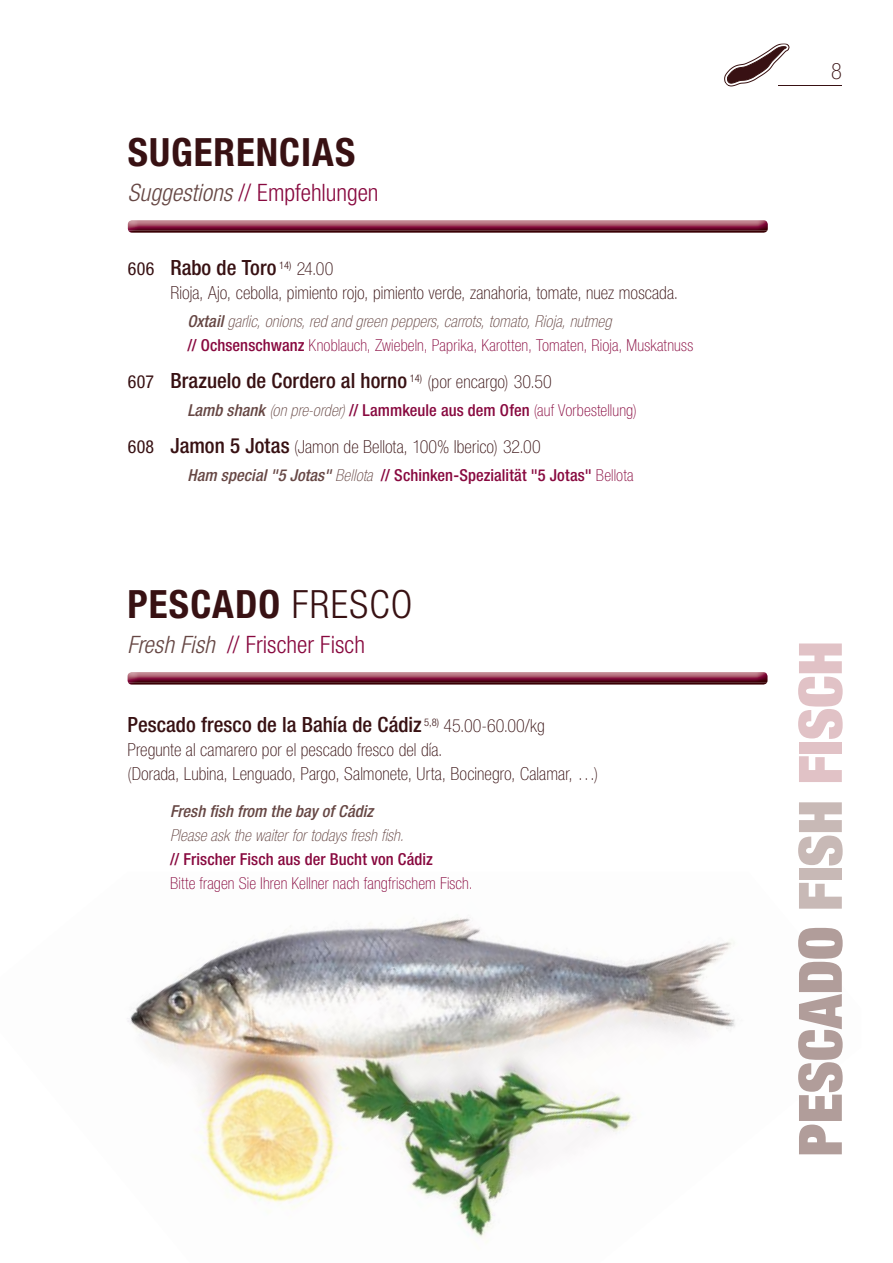
<style>
.page{position:relative;width:893px;height:1263px;background:#fff}
.page>*{position:absolute;margin:0;border:0;box-sizing:border-box;transform-origin:0 0}
.t1{font:900 expanded 60px "Helvetica Neue LT";color:#b19d9a}
.t2{font:700 condensed 39px "Helvetica Neue LT";letter-spacing:.025em;color:#381113}
.t3{font:300 condensed 24px "Helvetica Neue LT";color:#88093f}
.t4{font:100 condensed 22.5px "Helvetica Neue LT";color:#381113}
.t5{font:500 condensed 21px "Helvetica Neue LT";color:#381113}
.t6{font:100 condensed 18px/24px "Helvetica Neue LT";letter-spacing:.005em;color:#381113}
.t7{font:italic 100 condensed 16.5px/24px "Helvetica Neue LT";letter-spacing:.01em;color:#664744}
.t8{font:500 condensed 16.5px "Helvetica Neue LT";letter-spacing:.005em;color:#88093f}
.t9{font:100 condensed 16.5px "Helvetica Neue LT";letter-spacing:.01em;color:#88093f}
.t10{font:italic 500 condensed 16.5px "Helvetica Neue LT";letter-spacing:.005em;color:#664744}
.s1{font-style:italic;color:#664744}
.s2{font-weight:400;font-size:18px}
.s3{font-weight:100;font-size:18px}
.s4{font-weight:500}
.s5{font-weight:500;font-style:normal;color:#88093f}
.s6{font-style:normal;color:#88093f}
.s7{font-weight:100;font-style:italic;color:#664744}
.s8{font-weight:100}
.s9{font-weight:400}
.s10{font-weight:500;font-size:21px}
.s11{font-weight:300}
.s12{color:#c8b9b6}
.s13{color:#e1c2c6}
</style>
<div class="page">
<img style="left:127px;top:917px;width:608px;height:321px">
<img style="left:128px;top:672px;width:639px;height:12px">
<hr style="left:778px;top:85px;width:64px;height:1px;background:#381113">
<img style="left:128px;top:220px;width:640px;height:13px">
<svg style="left:724px;top:43px;width:66px;height:44px"></svg>
<h2 class="t2" style="left:128px;top:129px;width:229px">SUGERENCIAS</h2>
<h3 class="t3" style="left:128px;top:179px;width:252px"><span class="s1">Suggestions</span> // Empfehlungen</h3>
<p class="t5" style="left:128px;top:255px;width:207px"><span class="s2">606</span> Rabo de Toro <sup>14)</sup> <span class="s3">24.00</span></p>
<p class="t6" style="left:170px;top:281px;width:509px">Rioja, Ajo, cebolla, pimiento rojo, pimiento verde, zanahoria, tomate, nuez moscada.</p>
<p class="t7" style="left:187px;top:310px;width:507px"><span class="s4">Oxtail</span> garlic, onions, red and green peppers, carrots, tomato, Rioja, nutmeg<br><span class="s5">// Ochsenschwanz</span> <span class="s6">Knoblauch, Zwiebeln, Paprika, Karotten, Tomaten, Rioja, Muskatnuss</span></p>
<p class="t5" style="left:128px;top:368px;width:425px"><span class="s2">607</span> Brazuelo de Cordero al horno <sup>14)</sup> <span class="s3">(por encargo) 30.50</span></p>
<p class="t8" style="left:187px;top:401px;width:451px"><span class="s1">Lamb shank</span> <span class="s7">(on pre-order)</span> // Lammkeule aus dem Ofen <span class="s8">(auf Vorbestellung)</span></p>
<p class="t6" style="left:128px;top:435px;width:414px"><span class="s9">608</span> <span class="s10">Jamon 5 Jotas</span> (Jamon de Bellota, 100% Iberico) 32.00</p>
<p class="t8" style="left:187px;top:466px;width:448px"><span class="s1">Ham special "5 Jotas"</span> <span class="s7">Bellota</span> // Schinken-Spezialität "5 Jotas" <span class="s8">Bellota</span></p>
<h2 class="t2" style="left:128px;top:581px;width:287px">PESCADO <span class="s11">FRESCO</span></h2>
<h3 class="t3" style="left:128px;top:630px;width:239px"><span class="s1">Fresh Fish</span> // Frischer Fisch</h3>
<p class="t5" style="left:128px;top:712px;width:419px">Pescado fresco de la Bahía de Cádiz <sup>5,8)</sup> <span class="s3">45.00-60.00/kg</span></p>
<p class="t6" style="left:128px;top:737px;width:472px">Pregunte al camarero por el pescado fresco del día.<br>(Dorada, Lubina, Lenguado, Pargo, Salmonete, Urta, Bocinegro, Calamar, …)</p>
<p class="t10" style="left:170px;top:801px;width:205px">Fresh fish from the bay of Cádiz</p>
<p class="t7" style="left:170px;top:823px;width:235px">Please ask the waiter for todays fresh fish.</p>
<p class="t8" style="left:170px;top:849px;width:264px">// Frischer Fisch aus der Bucht von Cádiz</p>
<p class="t9" style="left:170px;top:873px;width:304px">Bitte fragen Sie Ihren Kellner nach fangfrischem Fisch.</p>
<p class="t4" style="left:831px;top:58px;width:12px">8</p>
<h1 class="t1" style="left:782px;top:1157px;width:517px;rotate:-90deg">PESCADO <span class="s12">FISH</span> <span class="s13">FISCH</span></h1>
</div>
